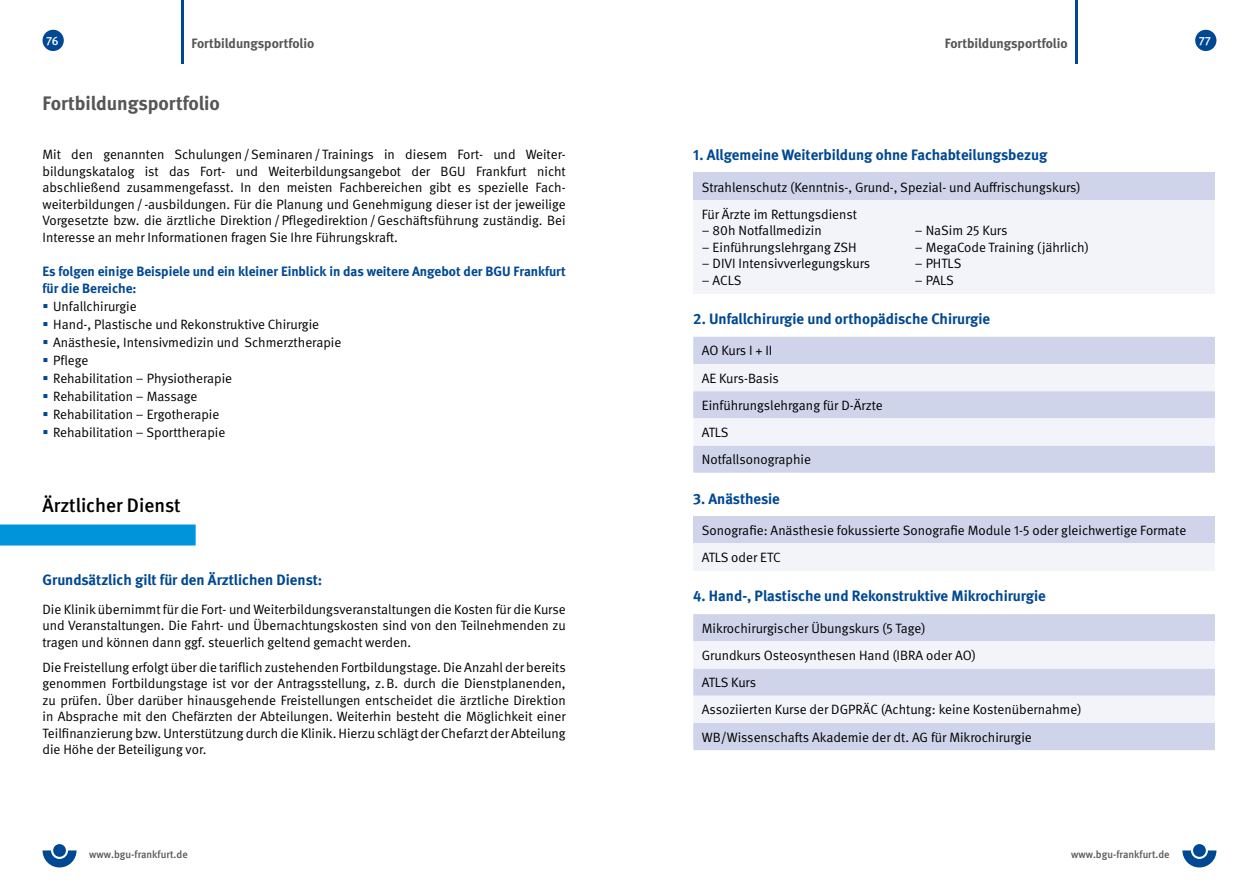
<style>
.page{position:relative;width:1259px;height:893px;background:#fff}
.page>*{position:absolute;margin:0;border:0;box-sizing:border-box;transform-origin:0 0}
.t1{font:700 19.5px "DGUV Meta";color:#565655}
.t2{font:500 19.5px "DGUV Meta";color:#000}
.t3{font:700 15px "DGUV Meta";color:#004893}
.t4{font:13.5px/16.5px "DGUV Meta";color:#000}
.t5{font:700 13.5px/16.5px "DGUV Meta";color:#004893}
.t6{font:700 13.5px "DGUV Meta";color:#565655}
.t7{font:500 12px "DGUV Meta";color:#fff}
.t8{font:500 10.5px "DGUV Meta";color:#565655}
</style>
<div class="page">
<div style="left:43px;top:30px;width:21px;height:21px;background:#004893;border-radius:50%"></div>
<div style="left:1195px;top:30px;width:21px;height:21px;background:#004893;border-radius:50%"></div>
<svg style="left:43px;top:850px;width:34px;height:17px"></svg>
<div style="left:53px;top:844px;width:13px;height:13px;background:#004893;border-radius:50%"></div>
<svg style="left:1182px;top:850px;width:34px;height:17px"></svg>
<div style="left:1193px;top:844px;width:12px;height:13px;background:#004893;border-radius:50%"></div>
<hr style="left:181px;top:0;width:3px;height:64px;background:#004893">
<hr style="left:1074px;top:0;width:3px;height:64px;background:#004893">
<div style="left:693px;top:173px;width:522px;height:27px;background:#cfd4ea"></div>
<div style="left:693px;top:200px;width:522px;height:93px;background:#f3f4fa"></div>
<div style="left:693px;top:337px;width:522px;height:136px;background:#cfd4ea"></div>
<svg style="left:693px;top:364px;width:522px;height:82px"></svg>
<div style="left:693px;top:516px;width:522px;height:27px;background:#cfd4ea"></div>
<div style="left:693px;top:543px;width:522px;height:28px;background:#f3f4fa"></div>
<div style="left:693px;top:614px;width:522px;height:136px;background:#cfd4ea"></div>
<svg style="left:693px;top:641px;width:522px;height:82px"></svg>
<div style="left:0;top:524px;width:196px;height:21px;background:#0095db"></div>
<p class="t7" style="left:46px;top:34px;width:14px">76</p>
<p class="t7" style="left:1198px;top:34px;width:14px">77</p>
<p class="t6" style="left:191px;top:36px;width:124px">Fortbildungsportfolio</p>
<p class="t6" style="left:944px;top:36px;width:124px">Fortbildungsportfolio</p>
<h1 class="t1" style="left:43px;top:92px;width:179px">Fortbildungsportfolio</h1>
<p class="t4" style="left:43px;top:146px;width:525px;text-align:justify">Mit den genannten Schulungen/Seminaren/Trainings in diesem Fort- und Weiter&shy;bildungskatalog ist das Fort- und Weiterbildungsangebot der BGU Frankfurt nicht abschließend zusammengefasst. In den meisten Fachbereichen gibt es spezielle Fach&shy;weiterbildungen/ -ausbildungen. Für die Planung und Genehmigung dieser ist der jeweilige Vorgesetzte bzw. die ärztliche Direktion/Pflegedirektion/Geschäftsführung zuständig. Bei Interesse an mehr Informationen fragen Sie Ihre Führungskraft.</p>
<p class="t5" style="left:43px;top:264px;width:525px">Es folgen einige Beispiele und ein kleiner Einblick in das weitere Angebot der BGU Frankfurt für die Bereiche:</p>
<p class="t4" style="left:53px;top:297px;width:290px;line-height:18px">Unfallchirurgie<br>Hand-, Plastische und Rekonstruktive Chirurgie<br>Anästhesie, Intensivmedizin und Schmerztherapie<br>Pflege<br>Rehabilitation – Physiotherapie<br>Rehabilitation – Massage<br>Rehabilitation – Ergotherapie<br>Rehabilitation – Sporttherapie</p>
<h1 class="t2" style="left:43px;top:494px;width:140px">Ärztlicher Dienst</h1>
<p class="t3" style="left:43px;top:570px;width:281px">Grundsätzlich gilt für den Ärztlichen Dienst:</p>
<p class="t4" style="left:43px;top:601px;width:525px;text-align:justify">Die Klinik übernimmt für die Fort- und Weiterbildungsveranstaltungen die Kosten für die Kurse und Veranstaltungen. Die Fahrt- und Übernachtungskosten sind von den Teilnehmenden zu tragen und können dann ggf. steuerlich geltend gemacht werden.</p>
<p class="t4" style="left:43px;top:659px;width:525px;text-align:justify">Die Freistellung erfolgt über die tariflich zustehenden Fortbildungstage. Die Anzahl der bereits genommen Fortbildungstage ist vor der Antragsstellung, z.B. durch die Dienstplanenden, zu prüfen. Über darüber hinausgehende Freistellungen entscheidet die ärztliche Direktion in Absprache mit den Chefärzten der Abteilungen. Weiterhin besteht die Möglichkeit einer Teilfinanzierung bzw. Unterstützung durch die Klinik. Hierzu schlägt der Chefarzt der Abteilung die Höhe der Beteiligung vor.</p>
<p class="t3" style="left:693px;top:146px;width:355px">1. Allgemeine Weiterbildung ohne Fachabteilungsbezug</p>
<p class="t4" style="left:702px;top:174px;width:380px;line-height:27.2px">Strahlenschutz (Kenntnis-, Grund-, Spezial- und Auffrischungskurs)<br>Für Ärzte im Rettungsdienst</p>
<p class="t4" style="left:702px;top:223px;width:122px">– 80h Notfallmedizin</p>
<p class="t4" style="left:915px;top:223px;width:94px">– NaSim 25 Kurs</p>
<p class="t4" style="left:702px;top:239px;width:156px">– Einführungslehrgang ZSH</p>
<p class="t4" style="left:915px;top:239px;width:176px">– MegaCode Training (jährlich)</p>
<p class="t4" style="left:702px;top:256px;width:170px">– DIVI Intensivverlegungskurs</p>
<p class="t4" style="left:915px;top:256px;width:48px">– PHTLS</p>
<p class="t4" style="left:702px;top:272px;width:41px">– ACLS</p>
<p class="t4" style="left:915px;top:272px;width:41px">– PALS</p>
<p class="t3" style="left:693px;top:310px;width:298px">2. Unfallchirurgie und orthopädische Chirurgie</p>
<p class="t4" style="left:702px;top:338px;width:182px;line-height:27.2px">AO Kurs I + II<br>AE Kurs-Basis<br>Einführungslehrgang für D-Ärzte<br>ATLS<br>Notfallsonographie</p>
<p class="t3" style="left:693px;top:489px;width:88px">3. Anästhesie</p>
<p class="t4" style="left:702px;top:517px;width:486px;line-height:27.2px">Sonografie: Anästhesie fokussierte Sonografie Module 1-5 oder gleichwertige Formate<br>ATLS oder ETC</p>
<p class="t3" style="left:693px;top:587px;width:354px">4. Hand-, Plastische und Rekonstruktive Mikrochirurgie</p>
<p class="t4" style="left:702px;top:615px;width:381px;line-height:27.2px">Mikrochirurgischer Übungskurs (5 Tage)<br>Grundkurs Osteosynthesen Hand (IBRA oder AO)<br>ATLS Kurs<br>Assoziierten Kurse der DGPRÄC (Achtung: keine Kostenübernahme)<br>WB/Wissenschafts Akademie der dt. AG für Mikrochirurgie</p>
<p class="t8" style="left:89px;top:849px;width:100px">www.bgu-frankfurt.de</p>
<p class="t8" style="left:1071px;top:849px;width:100px">www.bgu-frankfurt.de</p>
</div>
